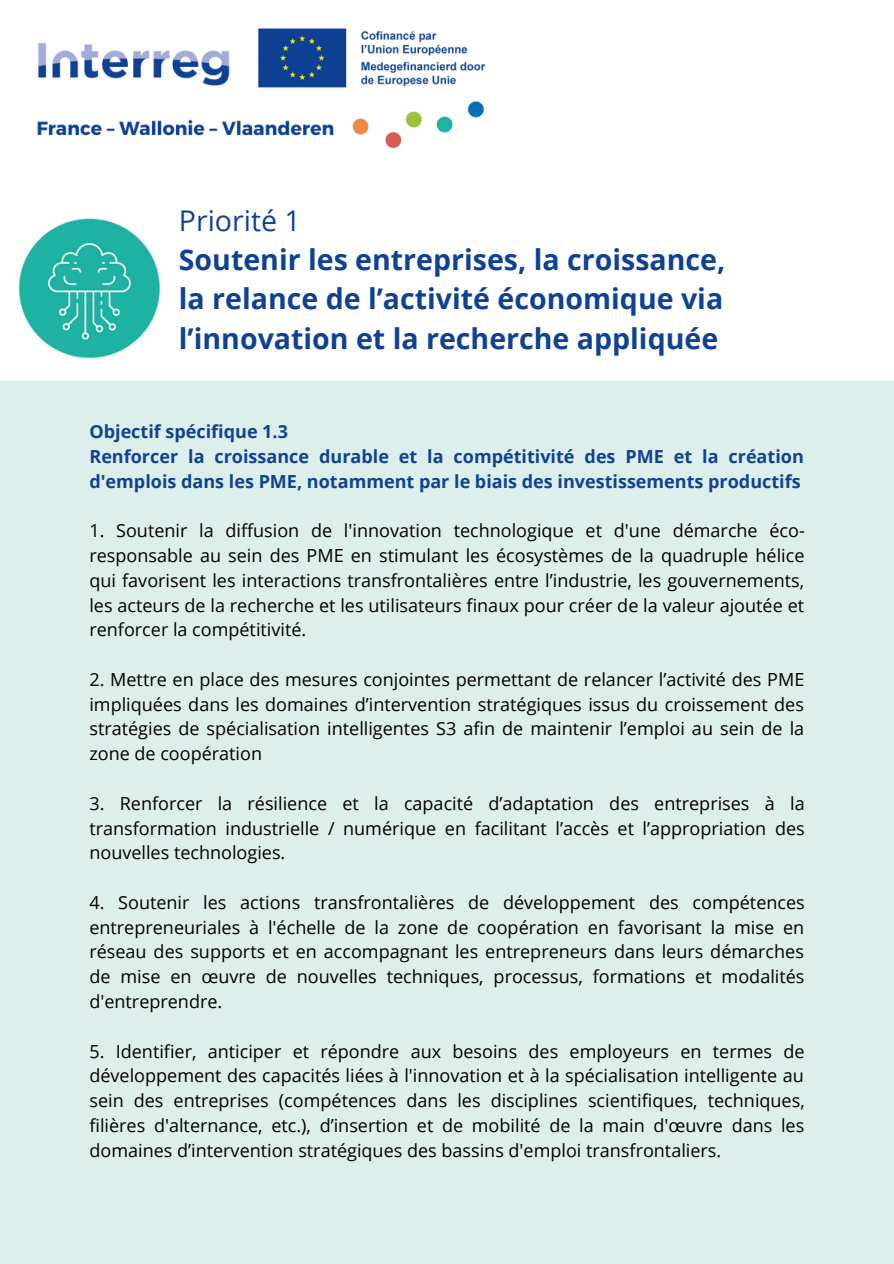
<style>
.page{position:relative;width:894px;height:1264px;background:#fff}
.page>*{position:absolute;margin:0;border:0;box-sizing:border-box;transform-origin:0 0}
.t1{font:700 28.5px/39.5px "Open Sans";color:#0f4294}
.t2{font:28.5px "Open Sans";color:#0f4294}
.t3{font:18px/24.8px "Open Sans";color:#000;text-align:justify}
.t4{font:700 18px/24.8px "Open Sans";color:#0f4294}
</style>
<div class="page">
<div style="left:0;top:382px;width:893px;height:881px;background:#ddefeb"></div>
<img style="left:19px;top:218px;width:141px;height:141px">
<img style="left:37px;top:28px;width:449px;height:121px">
<p class="t2" style="left:179px;top:200px;width:123px">Priorité 1</p>
<p class="t1" style="left:179px;top:239px;width:548px">Soutenir les entreprises, la croissance,</p>
<p class="t1" style="left:179px;top:279px;width:545px">la relance de l’activité économique via l’innovation et la recherche appliquée</p>
<p class="t4" style="left:89px;top:418px;width:200px">Objectif spécifique 1.3</p>
<p class="t4" style="left:89px;top:443px;width:715px">Renforcer la croissance durable et la compétitivité des PME et la création d'emplois dans les PME, notamment par le biais des investissements productifs</p>
<p class="t3" style="left:89px;top:518px;width:716px">1. Soutenir la diffusion de l'innovation technologique et d'une démarche éco&shy;responsable au sein des PME en stimulant les écosystèmes de la quadruple hélice qui favorisent les interactions transfrontalières entre l’industrie, les gouvernements, les acteurs de la recherche et les utilisateurs finaux pour créer de la valeur ajoutée et renforcer la compétitivité.</p>
<p class="t3" style="left:89px;top:666px;width:716px">2. Mettre en place des mesures conjointes permettant de relancer l’activité des PME impliquées dans les domaines d’intervention stratégiques issus du croissement des stratégies de spécialisation intelligentes S3 afin de maintenir l’emploi au sein de la zone de coopération</p>
<p class="t3" style="left:89px;top:790px;width:716px">3. Renforcer la résilience et la capacité d’adaptation des entreprises à la transformation industrielle / numérique en facilitant l’accès et l’appropriation des nouvelles technologies.</p>
<p class="t3" style="left:89px;top:889px;width:716px">4. Soutenir les actions transfrontalières de développement des compétences entrepreneuriales à l'échelle de la zone de coopération en favorisant la mise en réseau des supports et en accompagnant les entrepreneurs dans leurs démarches de mise en œuvre de nouvelles techniques, processus, formations et modalités d'entreprendre.</p>
<p class="t3" style="left:89px;top:1038px;width:716px">5. Identifier, anticiper et répondre aux besoins des employeurs en termes de développement des capacités liées à l'innovation et à la spécialisation intelligente au sein des entreprises (compétences dans les disciplines scientifiques, techniques, filières d'alternance, etc.), d’insertion et de mobilité de la main d'œuvre dans les domaines d’intervention stratégiques des bassins d'emploi transfrontaliers.</p>
</div>
